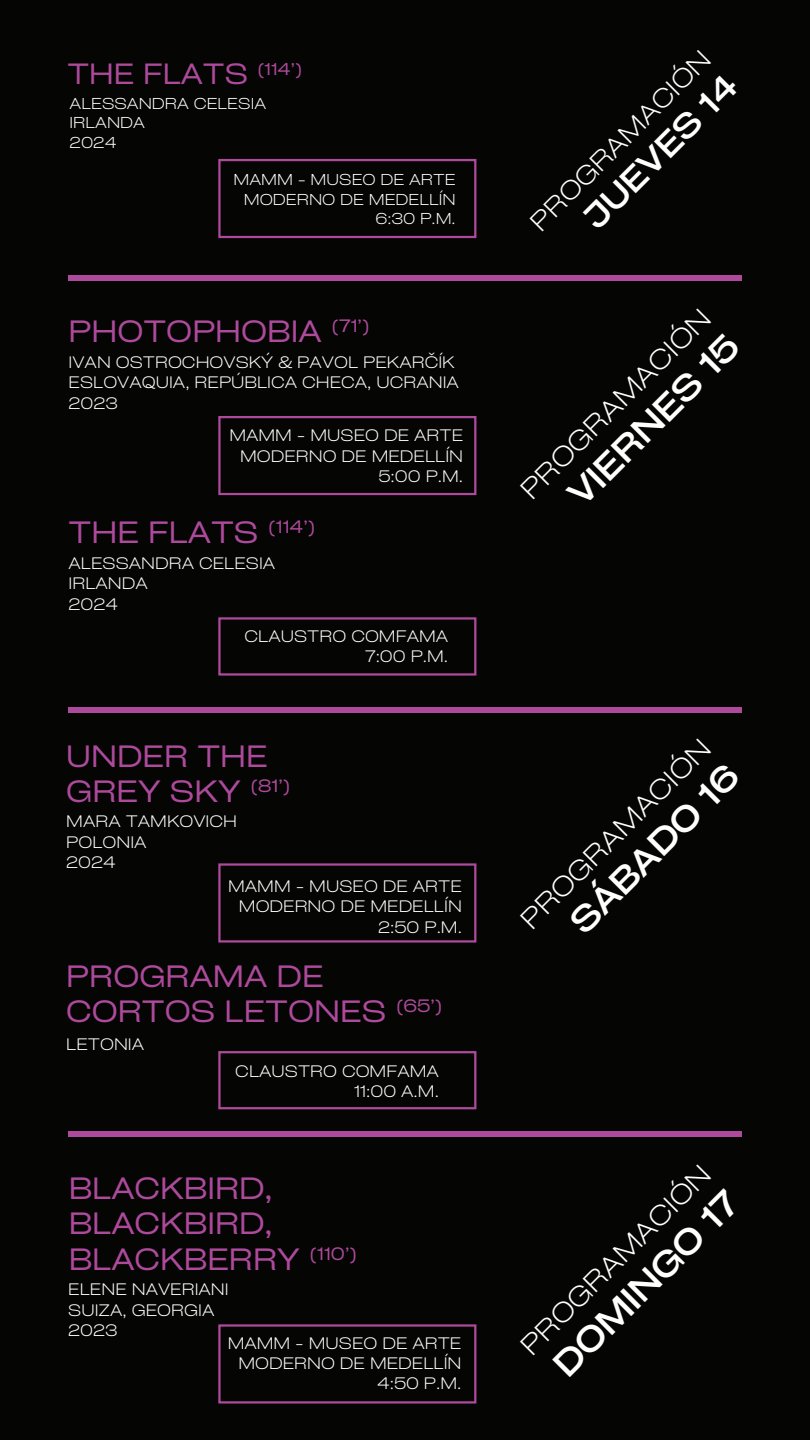
<style>
.page{position:relative;width:810px;height:1440px;background:#050504}
.page>*{position:absolute;margin:0;border:0;box-sizing:border-box;transform-origin:0 0}
.t1{font:34.2px "Cy Grotesk Variable Wide";color:#fff}
.t2{font:32.47px "Cy Grotesk Variable Wide";color:#fff}
.t3{font:29.55px/35.4px "Cy Grotesk Variable Wide";color:#ae4a9c}
.t4{font:28.05px "Cy Grotesk Variable Wide";color:#ae4a9c}
.t5{font:26.55px "Cy Grotesk Variable Wide";color:#fff}
.t6{font:25.28px "Cy Grotesk Variable Wide";color:#fff}
.t7{font:15.9px/20.4px "Cy Grotesk Variable Wide";color:#fff;text-align:right}
.t8{font:15.08px/19.4px "Cy Grotesk Variable Wide";color:#fff}
</style>
<div class="page">
<div style="left:69px;top:275px;width:673px;height:6px;background:#ae4a9c"></div>
<div style="left:69px;top:707px;width:673px;height:6px;background:#ae4a9c"></div>
<div style="left:69px;top:1131px;width:673px;height:6px;background:#ae4a9c"></div>
<div style="left:218px;top:416px;width:258px;height:79px;border:2px solid #ae4a9c"></div>
<div style="left:218px;top:863px;width:258px;height:80px;border:2px solid #ae4a9c"></div>
<div style="left:218px;top:1324px;width:258px;height:80px;border:2px solid #ae4a9c"></div>
<div style="left:218px;top:159px;width:258px;height:79px;border:2px solid #ae4a9c"></div>
<div style="left:218px;top:617px;width:258px;height:59px;border:2px solid #ae4a9c"></div>
<div style="left:218px;top:1051px;width:258px;height:58px;border:2px solid #ae4a9c"></div>
<h3 class="t4" style="left:68px;top:55px;width:237px">THE FLATS <sup>(114’)</sup></h3>
<p class="t8" style="left:70px;top:93px;width:198px">ALESSANDRA CELESIA<br>IRLANDA<br>2024</p>
<p class="t8" style="left:234px;top:169px;width:224px;text-align:right">MAMM - MUSEO DE ARTE<br>MODERNO DE MEDELLÍN<br>6:30 P.M.</p>
<h3 class="t3" style="left:69px;top:312px;width:303px">PHOTOPHOBIA <sup>(71’)</sup></h3>
<p class="t7" style="left:69px;top:351px;width:392px;text-align:left">IVAN OSTROCHOVSKÝ &amp; PAVOL PEKARČÍK<br>ESLOVAQUIA, REPÚBLICA CHECA, UCRANIA<br>2023</p>
<p class="t7" style="left:229px;top:425px;width:235px">MAMM - MUSEO DE ARTE<br>MODERNO DE MEDELLÍN<br>5:00 P.M.</p>
<h3 class="t3" style="left:69px;top:513px;width:249px">THE FLATS <sup>(114’)</sup></h3>
<p class="t7" style="left:69px;top:552px;width:208px;text-align:left">ALESSANDRA CELESIA<br>IRLANDA<br>2024</p>
<p class="t7" style="left:245px;top:625px;width:205px">CLAUSTRO COMFAMA<br>7:00 P.M.</p>
<h3 class="t3" style="left:66px;top:737px;width:226px">UNDER THE<br>GREY SKY <sup>(81’)</sup></h3>
<p class="t7" style="left:66px;top:810px;width:172px;text-align:left">MARA TAMKOVICH<br>POLONIA<br>2024</p>
<p class="t7" style="left:228px;top:875px;width:235px">MAMM - MUSEO DE ARTE<br>MODERNO DE MEDELLÍN<br>2:50 P.M.</p>
<h3 class="t3" style="left:66px;top:957px;width:378px">PROGRAMA DE<br>CORTOS LETONES <sup>(65’)</sup></h3>
<p class="t7" style="left:66px;top:1033px;width:79px">LETONIA</p>
<p class="t7" style="left:235px;top:1060px;width:205px">CLAUSTRO COMFAMA<br>11:00 A.M.</p>
<h3 class="t3" style="left:69px;top:1169px;width:290px">BLACKBIRD,<br>BLACKBIRD,<br>BLACKBERRY <sup>(110’)</sup></h3>
<p class="t7" style="left:68px;top:1279px;width:162px;text-align:left">ELENE NAVERIANI<br>SUIZA, GEORGIA<br>2023</p>
<p class="t7" style="left:228px;top:1332px;width:235px">MAMM - MUSEO DE ARTE<br>MODERNO DE MEDELLÍN<br>4:50 P.M.</p>
<h3 class="t6" style="left:522px;top:214px;width:244px;rotate:-45deg">PROGRAMACIÓN</h3>
<h2 class="t2" style="left:573px;top:207px;width:203px;rotate:-45deg">JUEVES 14</h2>
<h3 class="t5" style="left:512px;top:481px;width:257px;rotate:-45deg">PROGRAMACIÓN</h3>
<h1 class="t1" style="left:557px;top:483px;width:227px;rotate:-45deg">VIERNES 15</h1>
<h3 class="t5" style="left:512px;top:911px;width:257px;rotate:-45deg">PROGRAMACIÓN</h3>
<h1 class="t1" style="left:559px;top:911px;width:224px;rotate:-45deg">SÁBADO 16</h1>
<h3 class="t5" style="left:512px;top:1337px;width:257px;rotate:-45deg">PROGRAMACIÓN</h3>
<h1 class="t1" style="left:542px;top:1354px;width:247px;rotate:-45deg">DOMINGO 17</h1>
</div>
